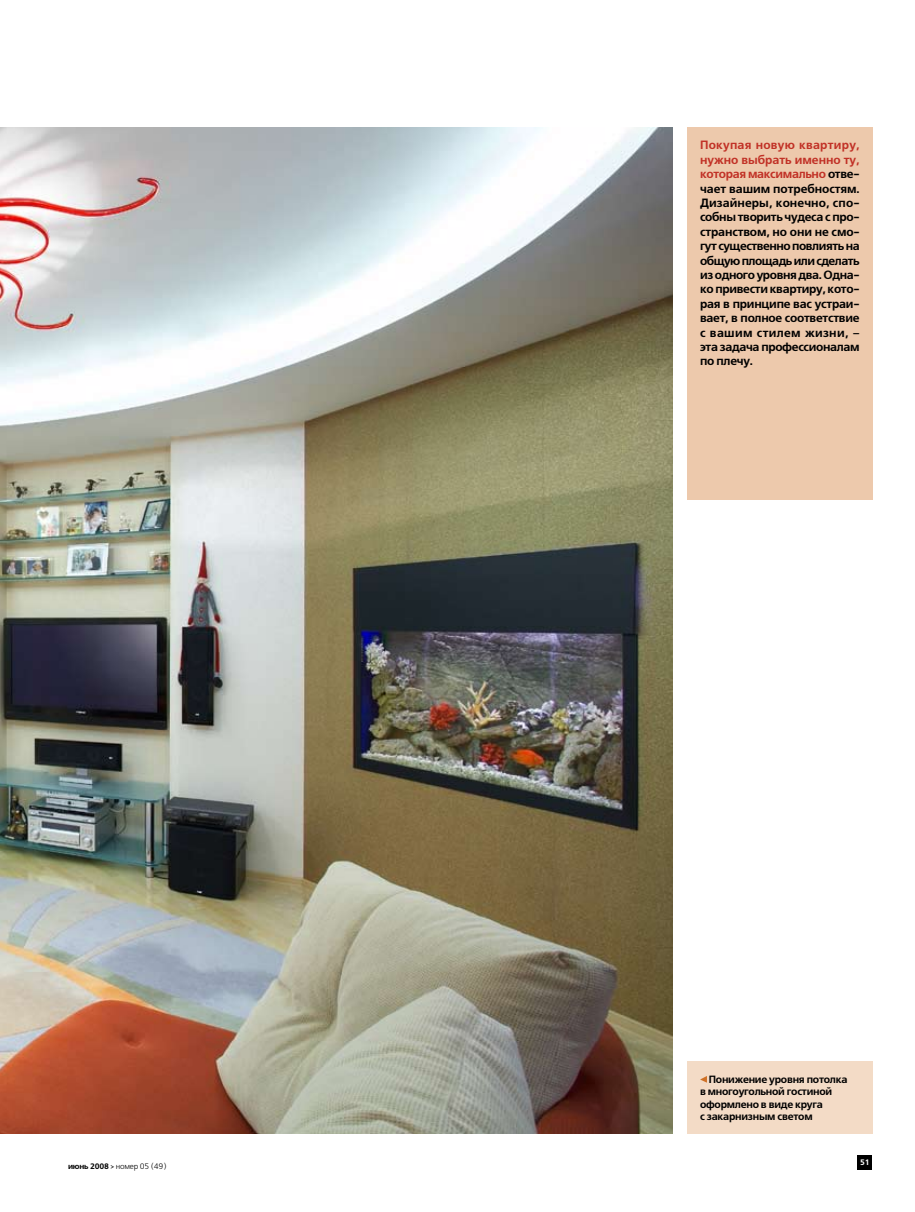
<style>
.page{position:relative;width:915px;height:1212px;background:#fff}
.page>*{position:absolute;margin:0;border:0;box-sizing:border-box;transform-origin:0 0}
.t1{font:700 12px/14.4px "Free Set C";letter-spacing:-.025em;color:#000;text-align:justify}
.t2{font:700 10.5px/12.6px "Free Set C";letter-spacing:-.025em;color:#000}
.t3{font:7.95px "Free Set C";letter-spacing:-.025em;color:#000}
.t4{font:700 7.95px "Free Set C";color:#fff}
.s1{font-weight:700}
.s2{font-weight:700;font-size:6px}
.s3{color:#c13126}
</style>
<div class="page">
<div style="left:857px;top:1154px;width:15px;height:15px;background:#000"></div>
<img style="left:0;top:128px;width:672px;height:1005px">
<div style="left:687px;top:128px;width:185px;height:372px;background:#edc9ac"></div>
<div style="left:687px;top:1061px;width:185px;height:72px;background:#f3dbc6"></div>
<svg style="left:700px;top:1076px;width:6px;height:7px"></svg>
<p class="t3" style="left:68px;top:1162px;width:100px"><span class="s1">июнь 2008</span> <span class="s2">&gt;</span> номер 05 (49)</p>
<p class="t1" style="left:699px;top:138px;width:161px"><span class="s3">Покупая новую квартиру, нужно выбрать именно ту, которая максимально</span> отве&shy;чает вашим потребностям.<br>Дизайнеры, конечно, спо&shy;собны творить чудеса с про&shy;странством, но они не смо&shy;гут существенно повлиять на общую площадь или сделать из одного уровня два. Одна&shy;ко привести квартиру, кото&shy;рая в принципе вас устраи&shy;вает, в полное соответствие с вашим стилем жизни, – эта задача профессионалам по плечу.</p>
<p class="t2" style="left:699px;top:1073px;width:149px;text-indent:9px">Понижение уровня потолка в многоугольной гостиной оформлено в виде круга<br>с закарнизным светом</p>
<p class="t4" style="left:859px;top:1157px;width:11px">51</p>
</div>
